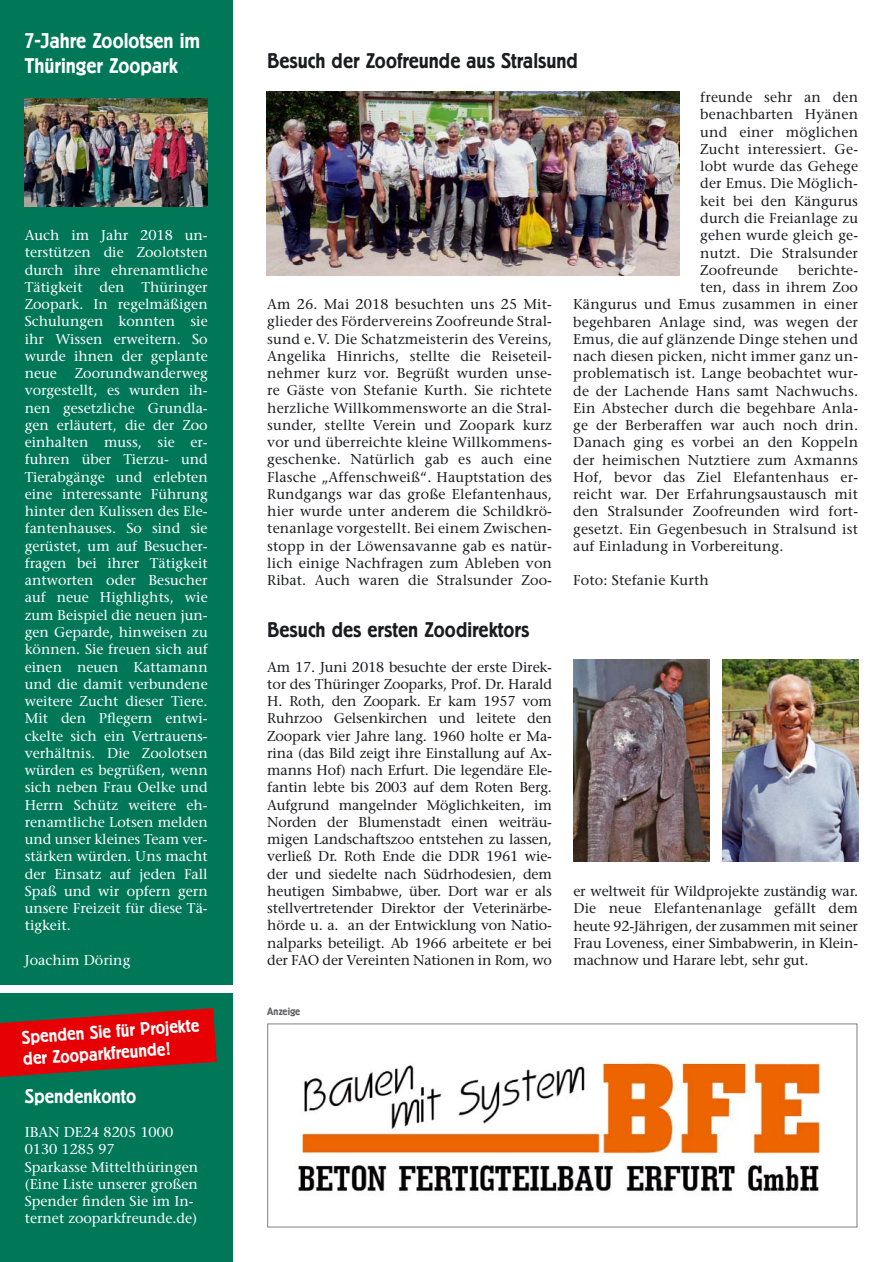
<style>
.page{position:relative;width:895px;height:1262px;background:#fff}
.page>*{position:absolute;margin:0;border:0;box-sizing:border-box;transform-origin:0 0}
.t1{font:500 21px "Berliner Grotesk";color:#1b1c20}
.t2{font:500 21px/25.2px "Berliner Grotesk";color:#fff}
.t3{font:500 19.5px "Berliner Grotesk";color:#fff}
.t4{font:500 18px/21.6px "Berliner Grotesk";color:#fff}
.t5{font:14.25px/17.2px "Stone Serif";letter-spacing:.01em;color:#1b1c20;text-align:justify}
.t6{font:14.25px/17.2px "Stone Serif";color:#fff;text-align:justify}
.t7{font:500 10.5px "Berliner Grotesk";color:#5c5b60}
</style>
<div class="page">
<div style="left:0;top:994px;width:233px;height:268px;background:#007857"></div>
<div style="left:0;top:0;width:233px;height:985px;background:#007857"></div>
<img style="left:25px;top:99px;width:183px;height:107px">
<svg style="left:0;top:1008px;width:217px;height:69px"></svg>
<svg style="left:267px;top:1023px;width:590px;height:205px"></svg>
<img style="left:266px;top:91px;width:412px;height:184px">
<img style="left:722px;top:659px;width:136px;height:202px">
<img style="left:573px;top:659px;width:136px;height:202px">
<h1 class="t2" style="left:25px;top:29px;width:177px">7-Jahre Zoolotsen im<br>Thüringer Zoopark</h1>
<p class="t6" style="left:25px;top:228px;width:184px">Auch im Jahr 2018 un&shy;terstützen die Zoolotsten durch ihre ehrenamtliche Tätigkeit den Thüringer Zoopark. In regelmäßigen Schulungen konnten sie ihr Wissen erweitern. So wurde ihnen der geplante neue</p>
<p class="t6" style="left:25px;top:366px;width:184px;text-indent:50px">Zoorundwanderweg vorgestellt, es wurden ih&shy;nen gesetzliche Grundla&shy;gen erläutert, die der Zoo einhalten muss, sie er&shy;fuhren über Tierzu- und Tierabgänge und erlebten eine interessante Führung hinter den Kulissen des Ele&shy;fantenhauses. So sind sie gerüstet, um auf Besucher&shy;fragen bei ihrer Tätigkeit antworten oder Besucher auf neue Highlights, wie zum Beispiel die neuen jun&shy;gen Geparde, hinweisen zu können. Sie freuen sich auf einen neuen Kattamann und die damit verbundene weitere Zucht dieser Tiere.<br>Mit den Pflegern entwi&shy;ckelte sich ein Vertrauens&shy;verhältnis. Die Zoolotsen würden es begrüßen, wenn sich neben Frau Oelke und Herrn Schütz weitere eh&shy;renamtliche Lotsen melden und unser kleines Team ver&shy;stärken würden. Uns macht der Einsatz auf jeden Fall Spaß und wir opfern gern unsere Freizeit für diese Tä&shy;tigkeit.</p>
<p class="t6" style="left:25px;top:953px;width:107px">Joachim Döring</p>
<p class="t4" style="left:21px;top:1028px;width:179px;rotate:-4deg">Spenden Sie für Projekte der Zooparkfreunde!</p>
<h2 class="t3" style="left:25px;top:1089px;width:113px">Spendenkonto</h2>
<p class="t6" style="left:25px;top:1125px;width:175px;text-align:left">IBAN DE24 8205 1000<br>0130 1285 97<br>Sparkasse Mittelthüringen (Eine Liste unserer großen<br>Spender finden Sie im In&shy;ternet zooparkfreunde.de)</p>
<h1 class="t1" style="left:267px;top:53px;width:312px">Besuch der Zoofreunde aus Stralsund</h1>
<p class="t5" style="left:267px;top:297px;width:286px">Am 26. Mai 2018 besuchten uns 25 Mit&shy;glieder des Fördervereins Zoofreunde Stral&shy;sund e. V. Die Schatzmeisterin des Vereins, Angelika Hinrichs, stellte die Reiseteil&shy;nehmer kurz vor. Begrüßt wurden unse&shy;re Gäste von Stefanie Kurth. Sie richtete herzliche Willkommensworte an die Stral&shy;sunder, stellte Verein und Zoopark kurz vor und überreichte kleine Willkommens&shy;geschenke. Natürlich gab es auch eine Flasche „Affenschweiß“. Hauptstation des Rundgangs war das große Elefantenhaus, hier wurde unter anderem die Schildkrö&shy;tenanlage vorgestellt. Bei einem Zwischen&shy;stopp in der Löwensavanne gab es natür&shy;lich einige Nachfragen zum Ableben von Ribat. Auch waren die Stralsunder Zoo-</p>
<h1 class="t1" style="left:267px;top:622px;width:263px">Besuch des ersten Zoodirektors</h1>
<p class="t5" style="left:267px;top:660px;width:286px">Am 17. Juni 2018 besuchte der erste Direk&shy;tor des Thüringer Zooparks, Prof. Dr. Harald H. Roth, den Zoopark. Er kam 1957 vom Ruhrzoo Gelsenkirchen und leitete den Zoopark vier Jahre lang. 1960 holte er Ma&shy;rina (das Bild zeigt ihre Einstallung auf Ax&shy;manns Hof) nach Erfurt. Die legendäre Ele&shy;fantin lebte bis 2003 auf dem Roten Berg.<br>Aufgrund mangelnder Möglichkeiten, im Norden der Blumenstadt einen weiträu&shy;migen Landschaftszoo entstehen zu lassen, verließ Dr. Roth Ende die DDR 1961 wie&shy;der und siedelte nach Südrhodesien, dem heutigen Simbabwe, über. Dort war er als stellvertretender Direktor der Veterinärbe&shy;hörde u. a. an der Entwicklung von Natio&shy;nalparks beteiligt. Ab 1966 arbeitete er bei der FAO der Vereinten Nationen in Rom, wo</p>
<p class="t7" style="left:267px;top:1008px;width:35px">Anzeige</p>
<p class="t5" style="left:700px;top:90px;width:159px">freunde sehr an den benachbarten Hyänen und einer möglichen Zucht interessiert. Ge&shy;lobt wurde das Gehege der Emus. Die Möglich&shy;keit bei den Kängurus durch die Freianlage zu gehen wurde gleich ge&shy;nutzt. Die Stralsunder Zoofreunde</p>
<p class="t5" style="left:798px;top:263px;width:61px">berichte-</p>
<p class="t5" style="left:700px;top:280px;width:159px">ten, dass in ihrem Zoo</p>
<p class="t5" style="left:573px;top:297px;width:286px">Kängurus und Emus zusammen in einer</p>
<p class="t5" style="left:573px;top:314px;width:286px">begehbaren Anlage sind, was wegen der</p>
<p class="t5" style="left:573px;top:332px;width:286px">Emus, die auf glänzende Dinge stehen und</p>
<p class="t5" style="left:573px;top:349px;width:286px">nach diesen picken, nicht immer ganz un-</p>
<p class="t5" style="left:573px;top:366px;width:286px">problematisch ist. Lange beobachtet wur-</p>
<p class="t5" style="left:573px;top:383px;width:286px">de der Lachende Hans samt Nachwuchs.</p>
<p class="t5" style="left:573px;top:401px;width:286px">Ein Abstecher durch die begehbare Anla-</p>
<p class="t5" style="left:573px;top:418px;width:286px">ge der Berberaffen war auch noch drin.</p>
<p class="t5" style="left:573px;top:435px;width:286px">Danach ging es vorbei an den Koppeln</p>
<p class="t5" style="left:573px;top:453px;width:286px">der heimischen Nutztiere zum Axmanns</p>
<p class="t5" style="left:573px;top:470px;width:286px">Hof, bevor das Ziel Elefantenhaus er-</p>
<p class="t5" style="left:573px;top:487px;width:286px">reicht war. Der Erfahrungsaustausch mit</p>
<p class="t5" style="left:573px;top:504px;width:286px">den Stralsunder Zoofreunden wird fort-</p>
<p class="t5" style="left:573px;top:522px;width:286px">gesetzt. Ein Gegenbesuch in Stralsund ist</p>
<p class="t5" style="left:573px;top:539px;width:211px">auf Einladung in Vorbereitung.</p>
<p class="t5" style="left:573px;top:573px;width:137px">Foto: Stefanie Kurth</p>
<p class="t5" style="left:573px;top:884px;width:286px">er weltweit für Wildprojekte zuständig war.<br>Die neue Elefantenanlage gefällt dem heute 92-Jährigen, der zusammen mit seiner Frau Loveness, einer Simbabwerin, in Klein&shy;machnow und Harare lebt, sehr gut.</p>
</div>
